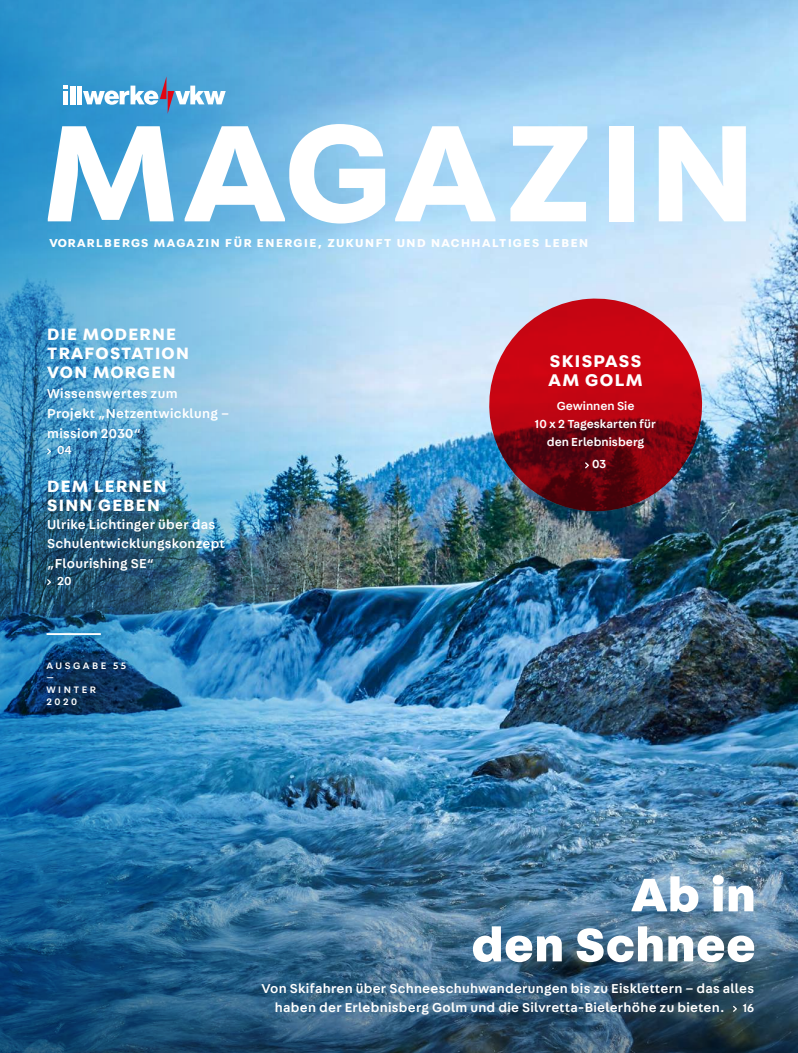
<style>
.page{position:relative;width:798px;height:1053px;background:#fff}
.page>*{position:absolute;margin:0;border:0;box-sizing:border-box;transform-origin:0 0}
.t1{font:700 146.25px "Fabriga";letter-spacing:.035em;color:#fff}
.t2{font:900 50px/50px "Fabriga";letter-spacing:.02em;color:#fff;text-align:right}
.t3{font:700 18px/19.1px "Fabriga";letter-spacing:.075em;color:#fff}
.t4{font:700 17.5px/18.8px "Fabriga";letter-spacing:.075em;color:#fff}
.t5{font:500 13.75px/20px "Fabriga";letter-spacing:.02em;color:#fff}
.t6{font:500 12.38px/18px "Fabriga";color:#fff;text-align:center}
.t7{font:700 12.25px "Fabriga";letter-spacing:.13em;color:#fff}
.t8{font:500 10px/12px "Fabriga";letter-spacing:.25em;color:#fff}
</style>
<div class="page">
<img style="left:451px;top:0;width:346px;height:777px">
<img style="left:0;top:0;width:451px;height:777px">
<img style="left:0;top:777px;width:797px;height:275px">
<div style="left:63px;top:91px;width:5px;height:13px;background:#fff"></div>
<div style="left:70px;top:86px;width:5px;height:18px;background:#fff"></div>
<div style="left:77px;top:86px;width:5px;height:18px;background:#fff"></div>
<svg style="left:83px;top:76px;width:143px;height:38px"></svg>
<svg style="left:63px;top:86px;width:5px;height:3px"></svg>
<div style="left:32px;top:647px;width:109px;height:74px;background:#000;opacity:.75"></div>
<hr style="left:47px;top:633px;width:54px;height:2px;background:#fff">
<svg style="left:47px;top:448px;width:4px;height:6px"></svg>
<svg style="left:47px;top:579px;width:4px;height:6px"></svg>
<svg style="left:732px;top:1005px;width:4px;height:6px"></svg>
<svg style="left:485px;top:295px;width:220px;height:220px;background:#9a2f3e"></svg>
<svg style="left:585px;top:462px;width:3px;height:6px"></svg>
<h1 class="t1" style="left:42px;top:73px;width:714px">MAGAZIN</h1>
<p class="t7" style="left:49px;top:235px;width:540px">VORARLBERGS MAGAZIN FÜR ENERGIE, ZUKUNFT UND NACHHALTIGES LEBEN</p>
<p class="t4" style="left:47px;top:324px;width:143px">DIE MODERNE<br>TRAFOSTATION<br>VON MORGEN</p>
<p class="t5" style="left:47px;top:382px;width:183px">Wissenswertes zum<br>Projekt „Netzentwicklung – mission 2030“</p>
<p class="t6" style="left:57px;top:440px;width:16px">04</p>
<p class="t4" style="left:47px;top:476px;width:121px">DEM LERNEN<br>SINN GEBEN</p>
<p class="t5" style="left:47px;top:515px;width:179px;line-height:18.8px">Ulrike Lichtinger über das<br>Schulentwicklungskonzept</p>
<p class="t5" style="left:47px;top:553px;width:108px">„Flourishing SE“</p>
<p class="t6" style="left:57px;top:571px;width:16px">20</p>
<p class="t8" style="left:47px;top:659px;width:81px">AUSGABE 55 —<br>WINTER<br>2020</p>
<h3 class="t3" style="left:548px;top:351px;width:95px">SKISPASS<br>AM GOLM</h3>
<p class="t6" style="left:535px;top:396px;width:122px">Gewinnen Sie<br>10 x 2 Tageskarten für den Erlebnisberg</p>
<p class="t6" style="left:591px;top:454px;width:16px">03</p>
<h2 class="t2" style="left:471px;top:868px;width:285px">Ab in<br>den Schnee</h2>
<p class="t5" style="left:275px;top:978px;width:480px;line-height:18.8px;text-indent:-13px">Von Skifahren über Schneeschuhwanderungen bis zu Eisklettern – das alles haben der Erlebnisberg Golm und die Silvretta-Bielerhöhe zu bieten.</p>
<p class="t6" style="left:742px;top:998px;width:13px">16</p>
</div>
